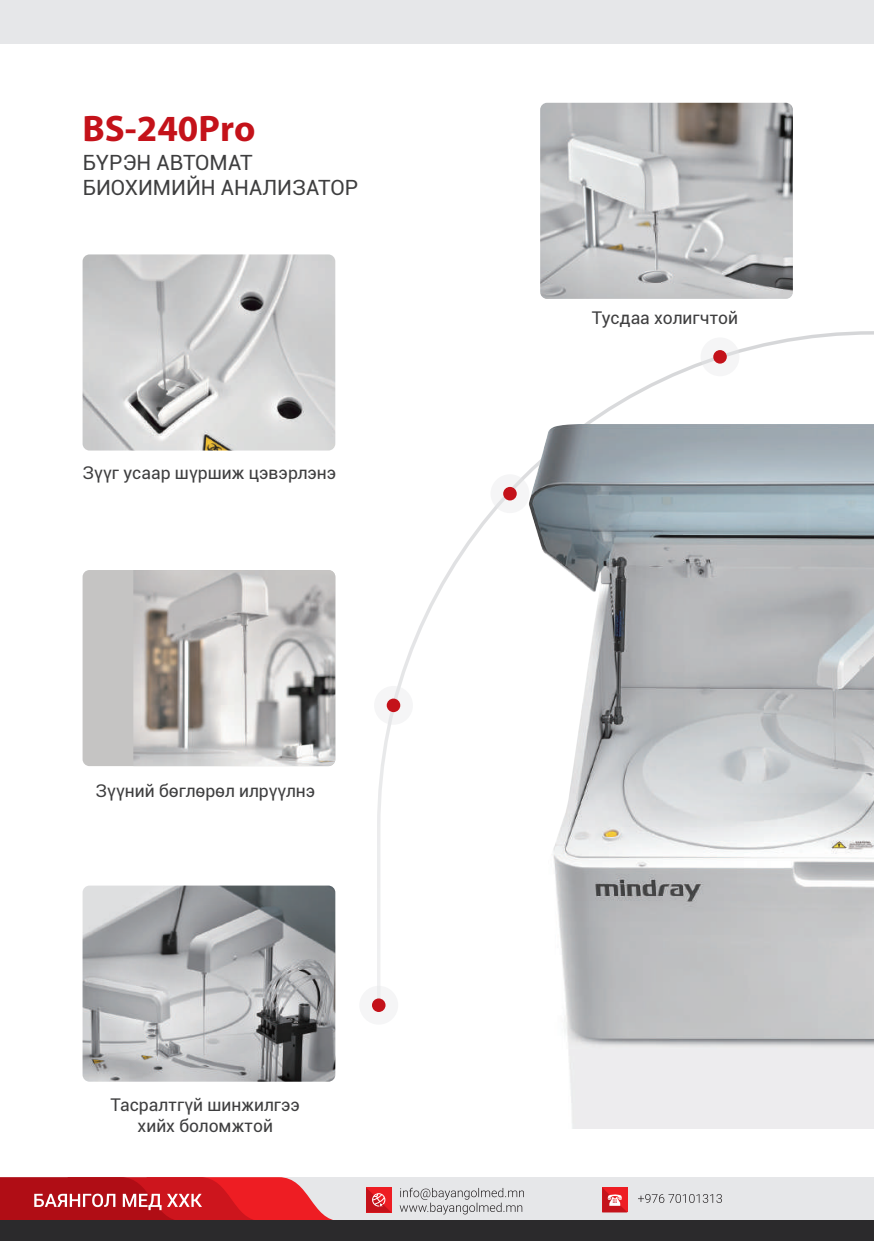
<style>
.page{position:relative;width:874px;height:1241px;background:#fff}
.page>*{position:absolute;margin:0;border:0;box-sizing:border-box;transform-origin:0 0}
.t1{font:700 36.93px "Myriad Pro";color:#c4121a}
.t2{font:21px/25.2px "Roboto";color:#3e3e3f}
.t3{font:17.5px/21px "Roboto";color:#3e3e3f;text-align:center}
</style>
<div class="page">
<div style="left:0;top:1176px;width:873px;height:64px;background:#e6e7e9"></div>
<div style="left:1px;top:1220px;width:872px;height:20px;background:#2b2a2c"></div>
<svg style="left:602px;top:1187px;width:25px;height:25px"></svg>
<svg style="left:638px;top:1194px;width:83px;height:8px"></svg>
<svg style="left:0;top:1176px;width:523px;height:64px"></svg>
<div style="left:0;top:0;width:873px;height:44px;background:#e6e7e9"></div>
<div style="left:82px;top:570px;width:253px;height:196px;background:#c5c4c3;border-radius:7px"></div>
<img style="left:133px;top:570px;width:202px;height:196px">
<svg style="left:82px;top:885px;width:253px;height:196px"></svg>
<img style="left:82px;top:254px;width:253px;height:196px">
<img style="left:540px;top:103px;width:252px;height:196px">
<div style="left:359px;top:985px;width:39px;height:39px;background:#f5f5f6;border-radius:50%"></div>
<div style="left:372px;top:998px;width:13px;height:13px;background:#c4121a;border-radius:50%"></div>
<div style="left:374px;top:685px;width:39px;height:39px;background:linear-gradient(to right,#f4f4f5,#f3f1f2);border-radius:50%"></div>
<div style="left:386px;top:698px;width:14px;height:14px;background:#c4121a;border-radius:50%"></div>
<svg style="left:700px;top:337px;width:39px;height:39px"></svg>
<div style="left:713px;top:350px;width:13px;height:13px;background:#c4121a;border-radius:50%"></div>
<svg style="left:490px;top:474px;width:39px;height:39px"></svg>
<div style="left:503px;top:487px;width:13px;height:13px;background:#c4121a;border-radius:50%"></div>
<img style="left:528px;top:424px;width:345px;height:704px">
<h1 class="t1" style="left:82px;top:104px;width:174px">BS-240Pro</h1>
<p class="t2" style="left:83px;top:149px;width:277px">БҮРЭН АВТОМАТ<br>БИОХИМИЙН АНАЛИЗАТОР</p>
<p class="t3" style="left:82px;top:461px;width:255px">Зүүг усаар шүршиж цэвэрлэнэ</p>
<p class="t3" style="left:95px;top:779px;width:221px">Зүүний бөглөрөл илрүүлнэ</p>
<p class="t3" style="left:111px;top:1093px;width:191px">Тасралтгүй шинжилгээ хийх боломжтой</p>
<p class="t3" style="left:591px;top:306px;width:148px">Тусдаа холигчтой</p>
</div>
